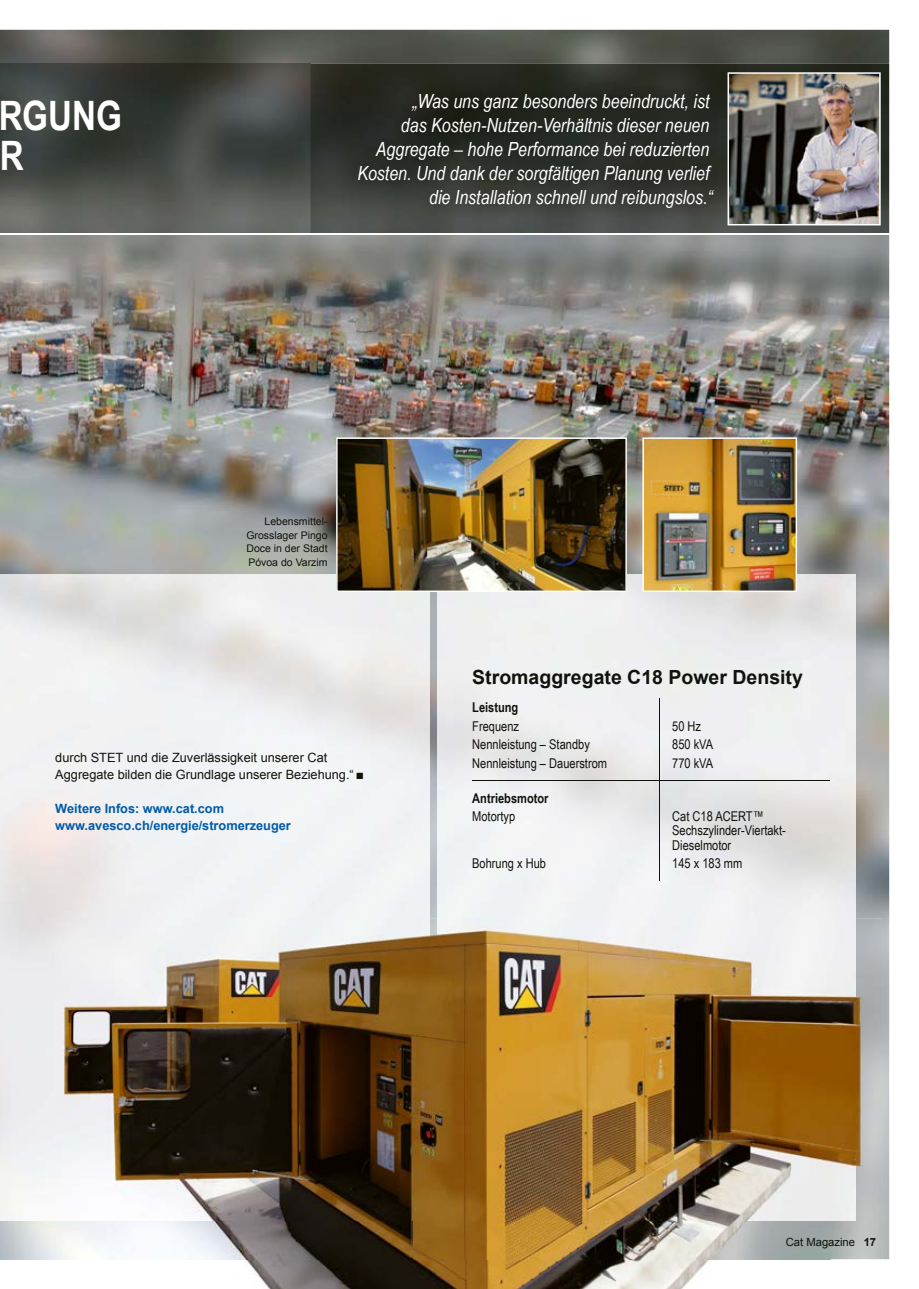
<style>
.page{position:relative;width:919px;height:1289px;background:#fff}
.page>*{position:absolute;margin:0;border:0;box-sizing:border-box;transform-origin:0 0}
.t1{font:700 40.5px/40.5px "Arial Narrow";color:#fff}
.t2{font:italic 19.5px/24px "Arial Narrow";color:#fff;text-align:right}
.t3{font:700 19.5px "Arial";color:#12120d}
.t4{font:13.5px/14.2px "Arial Narrow";color:#12120d}
.t5{font:700 13.5px "Arial Narrow";color:#12120d}
.t6{font:12.75px/17px "Arial";color:#12120d}
.t7{font:700 12.75px/17px "Arial";color:#005ba8}
.t8{font:11.25px "Arial";color:#12120d}
.t9{font:10.5px/13.5px "Arial";color:#12120d;text-align:justify}
.s1{font-weight:700}
</style>
<div class="page">
<img style="left:0;top:30px;width:889px;height:1229px">
<img style="left:0;top:574px;width:327px;height:344px">
<img style="left:327px;top:574px;width:102px;height:344px">
<img style="left:438px;top:574px;width:417px;height:646px">
<img style="left:0;top:64px;width:889px;height:169px">
<hr style="left:0;top:233px;width:918px;height:2px;background:#fff">
<img style="left:0;top:1259px;width:882px;height:29px">
<img style="left:412px;top:918px;width:52px;height:341px">
<img style="left:829px;top:918px;width:53px;height:341px">
<img style="left:0;top:1220px;width:412px;height:39px">
<img style="left:463px;top:1220px;width:367px;height:39px">
<img style="left:0;top:918px;width:429px;height:302px">
<img style="left:642px;top:437px;width:155px;height:155px">
<img style="left:336px;top:437px;width:291px;height:155px">
<img style="left:342px;top:79px;width:476px;height:171px">
<hr style="left:472px;top:779px;width:187px;height:1px;background:#12120d">
<hr style="left:659px;top:779px;width:170px;height:1px;background:#12120d">
<hr style="left:659px;top:807px;width:1px;height:47px;background:#12120d">
<svg style="left:659px;top:854px;width:1px;height:26px"></svg>
<svg style="left:659px;top:698px;width:1px;height:109px"></svg>
<img style="left:727px;top:72px;width:153px;height:153px">
<h1 class="t1" style="left:-2px;top:93px;width:125px">RGUNG<br>R</h1>
<p class="t2" style="left:357px;top:89px;width:357px">„Was uns ganz besonders beeindruckt, ist<br>das Kosten-Nutzen-Verhältnis dieser neuen Aggregate – hohe Performance bei reduzierten Kosten. Und dank der sorgfältigen Planung verlief die Installation schnell und reibungslos.“</p>
<p class="t9" style="left:246px;top:515px;width:83px;text-indent:18px">Lebensmittel-Grosslager Pingo Doce in der Stadt Póvoa do Varzim</p>
<p class="t6" style="left:55px;top:748px;width:309px">durch STET und die Zuverlässigkeit unserer Cat<br>Aggregate bilden die Grundlage unserer Beziehung.“ ■</p>
<p class="t7" style="left:55px;top:800px;width:237px">Weitere Infos: www.cat.com www.avesco.ch/energie/stromerzeuger</p>
<p class="t3" style="left:472px;top:664px;width:332px">Stromaggregate C18 Power Density</p>
<p class="t5" style="left:472px;top:697px;width:48px">Leistung</p>
<p class="t4" style="left:472px;top:718px;width:48px">Frequenz</p>
<p class="t4" style="left:672px;top:718px;width:30px">50 Hz</p>
<p class="t4" style="left:472px;top:736px;width:119px">Nennleistung – Standby</p>
<p class="t4" style="left:672px;top:736px;width:43px">850 kVA</p>
<p class="t4" style="left:472px;top:755px;width:136px">Nennleistung – Dauerstrom</p>
<p class="t4" style="left:672px;top:755px;width:43px">770 kVA</p>
<p class="t5" style="left:472px;top:787px;width:78px">Antriebsmotor</p>
<p class="t4" style="left:472px;top:808px;width:45px">Motortyp</p>
<p class="t4" style="left:672px;top:808px;width:115px">Cat C18 ACERT™<br>Sechszylinder-Viertakt-<br>Dieselmotor</p>
<p class="t4" style="left:472px;top:855px;width:75px">Bohrung x Hub</p>
<p class="t4" style="left:672px;top:855px;width:72px">145 x 183 mm</p>
<p class="t8" style="left:785px;top:1235px;width:92px">Cat Magazine <span class="s1">17</span></p>
</div>
